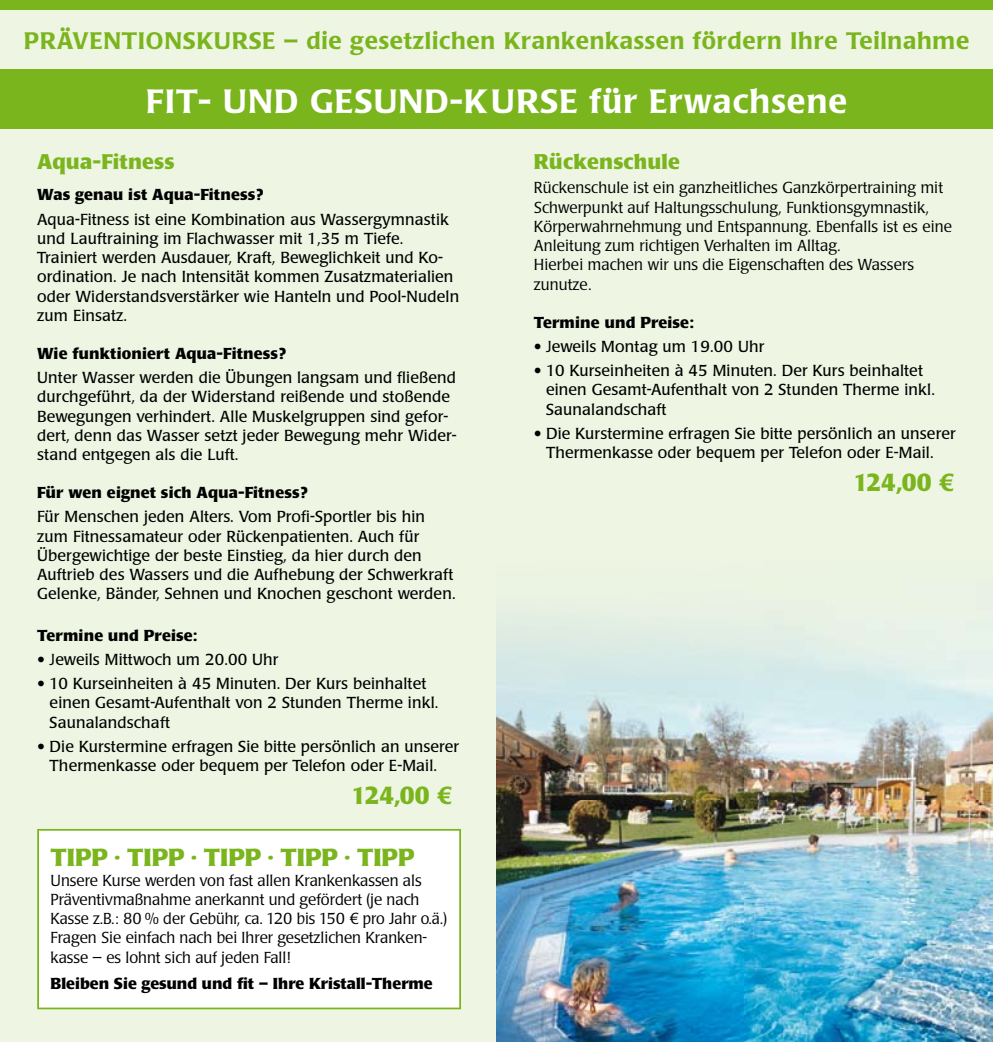
<style>
.page{position:relative;width:993px;height:1042px;background:#fff}
.page>*{position:absolute;margin:0;border:0;box-sizing:border-box;transform-origin:0 0}
.t1{font:500 33.25px "Laudatio Pro";letter-spacing:.03em;color:#fff}
.t2{font:700 24.5px "Laudatio Pro";color:#7ab51d}
.t3{font:500 23.62px "Laudatio Pro";letter-spacing:.03em;color:#7ab51d}
.t4{font:700 21px "Laudatio Pro";letter-spacing:.01em;color:#7ab51d}
.t5{font:15.75px/19.2px "Laudatio Pro";letter-spacing:.01em;color:#000}
.t6{font:300 15.75px/19.2px "Laudatio Pro";letter-spacing:.01em;color:#000}
.t7{font:700 15.75px "Laudatio Pro";letter-spacing:.01em;color:#000}
.s1{font-family:"Helvetica Neue"}
.s2{font-weight:300}
.s3{font-weight:500}
</style>
<div class="page">
<div style="left:0;top:0;width:992px;height:1042px;background:#eef5e3"></div>
<div style="left:0;top:0;width:992px;height:10px;background:#7ab51d"></div>
<div style="left:0;top:69px;width:992px;height:60px;background:#7ab51d"></div>
<div style="left:37px;top:829px;width:424px;height:180px;background:#fff"></div>
<img style="left:496px;top:616px;width:496px;height:426px">
<h3 class="t3" style="left:24px;top:25px;width:946px">PRÄVENTIONSKURSE – die gesetzlichen Krankenkassen fördern Ihre Teilnahme</h3>
<h1 class="t1" style="left:146px;top:80px;width:702px">FIT- UND GESUND-K URSE für Erwachsene</h1>
<h3 class="t4" style="left:533px;top:148px;width:148px">Rückenschule</h3>
<p class="t6" style="left:533px;top:178px;width:419px">Rückenschule ist ein ganzheitliches Ganzkörpertraining mit Schwerpunkt auf Haltungsschulung, Funktionsgymnastik, Körperwahrnehmung und Entspannung. Ebenfalls ist es eine Anleitung zum richtigen Verhalten im Alltag.<br>Hierbei machen wir uns die Eigenschaften des Wassers zunutze.</p>
<p class="t7" style="left:533px;top:312px;width:161px">Termine und Preise:</p>
<p class="t5" style="left:533px;top:337px;width:232px"><span class="s1">•</span> <span class="s2">J</span>eweils Montag um 19.00 Uhr</p>
<p class="t5" style="left:546px;top:361px;width:390px;text-indent:-12px"><span class="s1">•</span> 10 Kurseinheiten à 45 Minuten. Der Kurs beinhaltet einen Gesamt-Aufenthalt von 2 Stunden Therme inkl.<br>Saunalandschaft</p>
<p class="t5" style="left:546px;top:423px;width:411px;text-indent:-12px"><span class="s1">•</span> Die Kurstermine erfragen Sie bitte persönlich an unserer<br>Thermenkasse oder bequem per Telefon oder E-Mail.</p>
<h2 class="t2" style="left:852px;top:466px;width:103px">124,00 <span class="s3">€</span></h2>
<h3 class="t4" style="left:37px;top:148px;width:139px">Aqua-Fitness</h3>
<p class="t7" style="left:37px;top:185px;width:227px">Was genau ist Aqua-Fitness?</p>
<p class="t5" style="left:37px;top:209px;width:423px">Aqua-Fitness ist eine Kombination aus Wassergymnastik und Lauftraining im Flachwasser mit 1,35 m Tiefe.<br>Trainiert werden Ausdauer, Kraft, Beweglichkeit und Ko&shy;ordination. Je nach Intensität kommen Zusatzmaterialien oder Widerstandsverstärker wie Hanteln und Pool-Nudeln zum Einsatz.</p>
<p class="t7" style="left:37px;top:343px;width:250px">Wie funktioniert Aqua-Fitness?</p>
<p class="t5" style="left:37px;top:368px;width:421px">Unter Wasser werden die Übungen langsam und fließend durchgeführt, da der Widerstand reißende und stoßende Bewegungen verhindert. Alle Muskelgruppen sind gefor&shy;dert, denn das Wasser setzt jeder Bewegung mehr Wider&shy;stand entgegen als die Luft.</p>
<p class="t7" style="left:37px;top:482px;width:272px">Für wen eignet sich Aqua-Fitness?</p>
<p class="t5" style="left:37px;top:507px;width:420px">Für Menschen jeden Alters. Vom Profi-Sportler bis hin zum Fitnessamateur oder Rückenpatienten. Auch für Übergewichtige der beste Einstieg, da hier durch den Auftrieb des Wassers und die Aufhebung der Schwerkraft Gelenke, Bänder, Sehnen und Knochen geschont werden.</p>
<p class="t7" style="left:37px;top:625px;width:161px">Termine und Preise:</p>
<p class="t5" style="left:37px;top:650px;width:243px"><span class="s1">•</span> <span class="s2">J</span>eweils Mittwoch um 20.00 Uhr</p>
<p class="t5" style="left:50px;top:674px;width:390px;text-indent:-12px"><span class="s1">•</span> 10 Kurseinheiten à 45 Minuten. Der Kurs beinhaltet einen Gesamt-Aufenthalt von 2 Stunden Therme inkl.<br>Saunalandschaft</p>
<p class="t5" style="left:50px;top:736px;width:411px;text-indent:-12px"><span class="s1">•</span> Die Kurstermine erfragen Sie bitte persönlich an unserer<br>Thermenkasse oder bequem per Telefon oder E-Mail.</p>
<h2 class="t2" style="left:351px;top:779px;width:103px">124,00 <span class="s3">€</span></h2>
<h2 class="t2" style="left:50px;top:842px;width:365px">TIPP · TIPP · TIPP · TIPP · TIPP</h2>
<p class="t6" style="left:50px;top:870px;width:398px">Unsere Kurse werden von fast allen Krankenkassen als Präventivmaßnahme anerkannt und gefördert (je nach Kasse z.B.: 80 % der Gebühr, ca. 120 bis 150 € pro Jahr o.ä.)<br>Fragen Sie einfach nach bei Ihrer gesetzlichen Kranken&shy;kasse – es lohnt sich auf jeden Fall!</p>
<p class="t7" style="left:50px;top:973px;width:383px">Bleiben Sie gesund und fit – Ihre Kristall-Therme</p>
</div>
